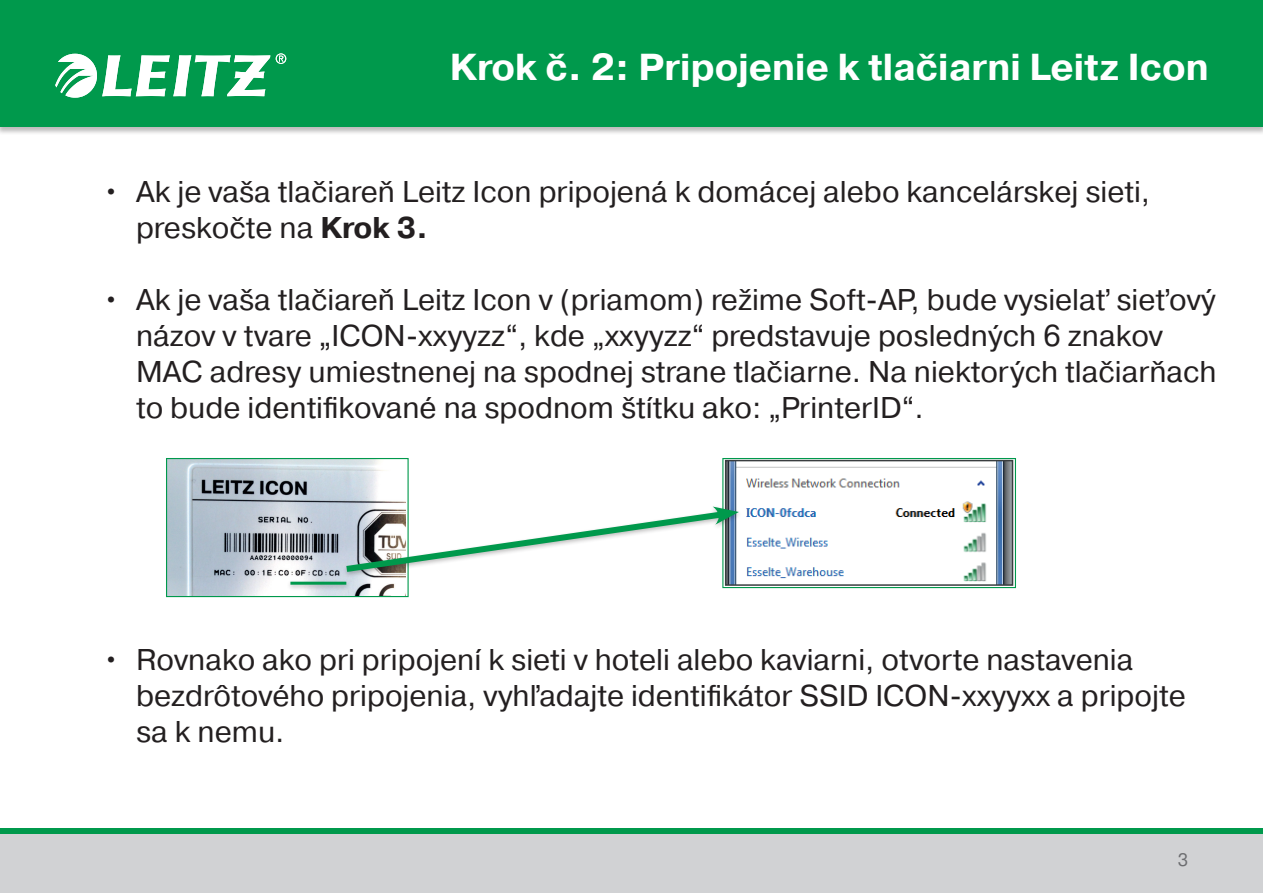
<style>
.page{position:relative;width:1263px;height:893px;background:#fff}
.page>*{position:absolute;margin:0;border:0;box-sizing:border-box;transform-origin:0 0}
.t1{font:700 37.5px "Pragmatica";color:#fff}
.t2{font:30px/36px "Pragmatica";color:#231f20}
.t3{font:18px "Pragmatica";color:#6c6d70}
.s1{font-weight:700}
</style>
<div class="page">
<div style="left:0;top:0;width:1263px;height:135px;background:#231f20;opacity:.3"></div>
<div style="left:0;top:0;width:1263px;height:126px;background:#00994c"></div>
<img style="left:55px;top:53px;width:231px;height:45px">
<div style="left:0;top:828px;width:1263px;height:6px;background:#00994c"></div>
<div style="left:0;top:834px;width:1263px;height:59px;background:#d1d2d4"></div>
<img style="left:168px;top:460px;width:238px;height:135px">
<div style="left:166px;top:458px;width:243px;height:139px;border:1px solid #00994c"></div>
<img style="left:728px;top:463px;width:282px;height:120px">
<div style="left:725px;top:460px;width:288px;height:126px;border:2px solid #3a3e40"></div>
<div style="left:722px;top:458px;width:294px;height:130px;border:1px solid #00994c"></div>
<div style="left:286px;top:579px;width:65px;height:12px;background:#231f20;opacity:.3"></div>
<hr style="left:290px;top:582px;width:56px;height:3px;background:#00994c">
<div style="left:342px;top:504px;width:401px;height:74px;background:#231f20;opacity:.3"></div>
<svg style="left:340px;top:507px;width:399px;height:69px"></svg>
<p class="t1" style="left:450px;top:43px;width:761px">Krok č. 2: Pripojenie k tlačiarni Leitz Icon</p>
<p class="t2" style="left:136px;top:174px;width:1016px;text-indent:-34px">• Ak je vaša tlačiareň Leitz Icon pripojená k domácej alebo kancelárskej sieti, preskočte na <span class="s1">Krok 3.</span></p>
<p class="t2" style="left:136px;top:282px;width:1082px;text-indent:-34px">• Ak je vaša tlačiareň Leitz Icon v (priamom) režime Soft-AP, bude vysielať sieťový názov v tvare „ICON-xxyyzz“, kde „xxyyzz“ predstavuje posledných 6 znakov MAC adresy umiestnenej na spodnej strane tlačiarne. Na niektorých tlačiarňach to bude identifikované na spodnom štítku ako: „PrinterID“.</p>
<p class="t2" style="left:136px;top:642px;width:1051px;text-indent:-34px">• Rovnako ako pri pripojení k sieti v hoteli alebo kaviarni, otvorte nastavenia bezdrôtového pripojenia, vyhľadajte identifikátor SSID ICON-xxyyxx a pripojte sa k nemu.</p>
<p class="t3" style="left:1178px;top:849px;width:12px">3</p>
</div>
